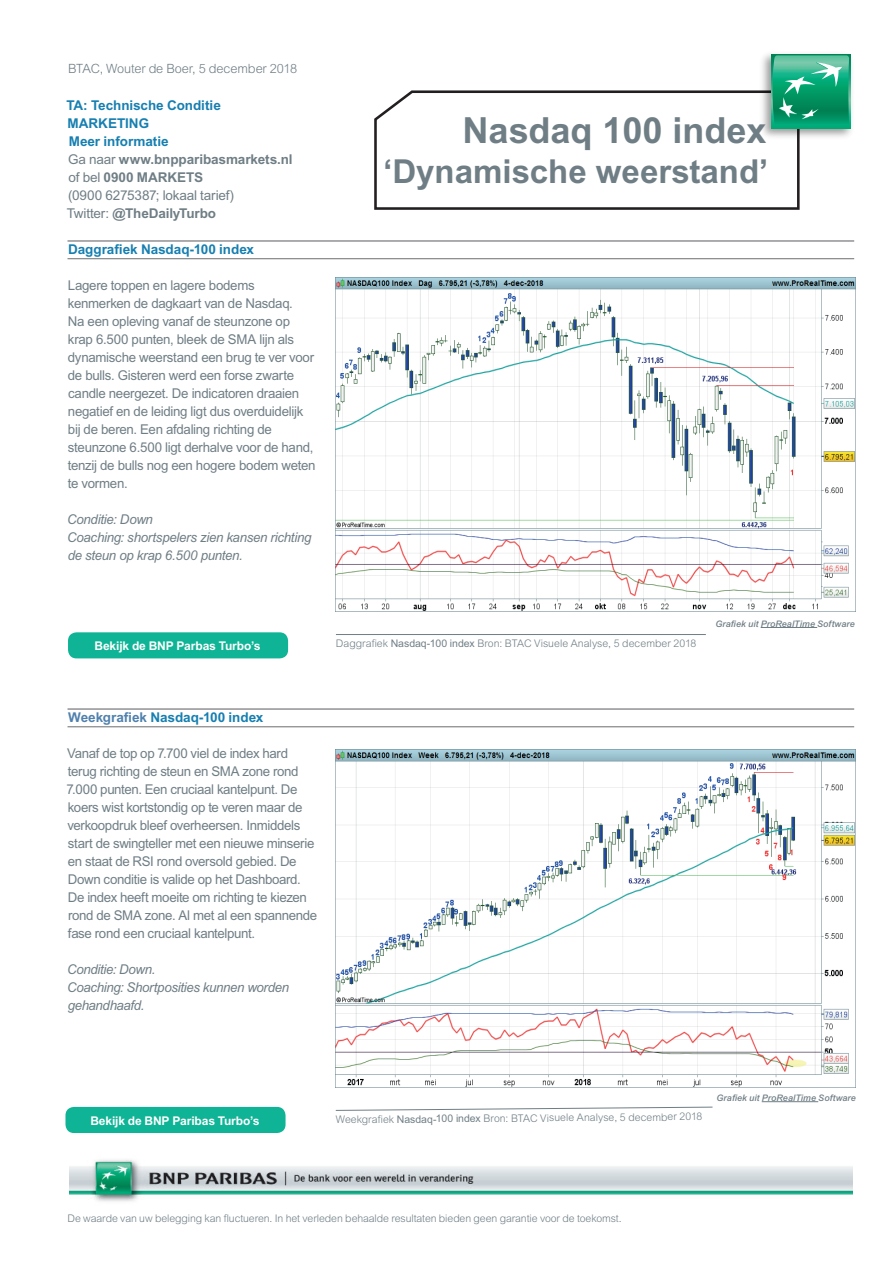
<style>
.page{position:relative;width:893px;height:1263px;background:#fff}
.page>*{position:absolute;margin:0;border:0;box-sizing:border-box;transform-origin:0 0}
.t1{font:700 36px "Arial MT Std";color:#6f7e85}
.t2{font:700 33px "Arial MT Std";color:#6f7e85}
.t3{font:13.5px/18px "Arial MT Std";letter-spacing:-.025em;color:#6f7e85}
.t4{font:italic 13.5px/18px "Arial MT Std";letter-spacing:-.02em;color:#6f7e85}
.t5{font:700 13.5px/18px "Arial MT Std";letter-spacing:-.005em;color:#6f7e85}
.t6{font:700 13.5px/18px "Arial MT Std";letter-spacing:-.005em;color:#167fb1}
.t7{font:300 12.75px "Arial MT Std";letter-spacing:-.01em;color:#6f7e85}
.t8{font:700 12px "Arial MT Std";letter-spacing:-.01em;color:#fff}
.t9{font:300 10.5px "Arial MT Std";letter-spacing:-.01em;color:#6f7e85}
.t10{font:italic 500 9px "Arial MT Std";letter-spacing:.01em;color:#6f7e85}
.s1{color:#167fb1}
.s2{font-weight:400}
.s3{color:#5081ae}
</style>
<div class="page">
<hr style="left:68px;top:240px;width:786px;height:2px;background:#6c6d70">
<hr style="left:68px;top:258px;width:786px;height:1px;background:#6c6d70">
<hr style="left:68px;top:708px;width:786px;height:2px;background:#6c6d70">
<hr style="left:68px;top:726px;width:786px;height:1px;background:#6c6d70">
<img style="left:336px;top:278px;width:519px;height:333px">
<img style="left:336px;top:749px;width:519px;height:338px">
<hr style="left:336px;top:634px;width:370px;height:1px;background:#6f7e85">
<svg style="left:335px;top:1107px;width:378px;height:4px"></svg>
<div style="left:68px;top:632px;width:220px;height:26px;background:#0eb495;border-radius:9px"></div>
<div style="left:65px;top:1107px;width:221px;height:26px;background:#0eb495;border-radius:9px"></div>
<img style="left:70px;top:1159px;width:783px;height:43px">
<svg style="left:374px;top:90px;width:426px;height:120px"></svg>
<img style="left:756px;top:54px;width:96px;height:88px">
<svg style="left:771px;top:54px;width:80px;height:74px"></svg>
<svg style="left:772px;top:55px;width:77px;height:71px;background:#2cab81"></svg>
<hr style="left:761px;top:627px;width:56px;height:1px;background:#6f7e85">
<hr style="left:762px;top:1101px;width:56px;height:1px;background:#6f7e85">
<p class="t7" style="left:68px;top:62px;width:231px">BTAC, Wouter de Boer, 5 december 2018</p>
<p class="t6" style="left:66px;top:96px;width:156px">TA: Technische Conditie<br>MARKETING</p>
<p class="t5" style="left:67px;top:132px;width:227px"><span class="s1">Meer informatie<br></span><span class="s2">Ga naar</span> www.bnpparibasmarkets.nl <span class="s2">of bel</span> 0900 MARKETS<br><span class="s2">(0900 6275387; lokaal tarief)<br>Twitter:</span> @TheDailyTurbo</p>
<p class="t6" style="left:68px;top:240px;width:187px">Daggrafiek Nasdaq-100 index</p>
<p class="t3" style="left:68px;top:276px;width:249px">Lagere toppen en lagere bodems kenmerken de dagkaart van de Nasdaq.<br>Na een opleving vanaf de steunzone op krap 6.500 punten, bleek de SMA lijn als dynamische weerstand een brug te ver voor de bulls. Gisteren werd een forse zwarte candle neergezet. De indicatoren draaien negatief en de leiding ligt dus overduidelijk bij de beren. Een afdaling richting de steunzone 6.500 ligt derhalve voor de hand, tenzij de bulls nog een hogere bodem weten te vormen.</p>
<p class="t4" style="left:67px;top:510px;width:246px">Conditie: Down<br>Coaching: shortspelers zien kansen richting de steun op krap 6.500 punten.</p>
<h1 class="t1" style="left:462px;top:109px;width:306px">Nasdaq 100 index</h1>
<h2 class="t2" style="left:383px;top:152px;width:387px">‘Dynamische weerstand’</h2>
<p class="t8" style="left:95px;top:639px;width:168px">Bekijk de BNP Parbas Turbo’s</p>
<p class="t9" style="left:336px;top:638px;width:362px">Daggrafiek <span class="s2">Nasdaq-100 index</span> Bron: BTAC Visuele Analyse, 5 december 2018</p>
<p class="t10" style="left:715px;top:618px;width:141px">Grafiek uit ProRealTime Software</p>
<p class="t6" style="left:68px;top:708px;width:197px"><span class="s3">Weekgrafiek</span> Nasdaq-100 index</p>
<p class="t3" style="left:66px;top:744px;width:252px">Vanaf de top op 7.700 viel de index hard terug richting de steun en SMA zone rond 7.000 punten. Een cruciaal kantelpunt. De koers wist kortstondig op te veren maar de verkoopdruk bleef overheersen. Inmiddels start de swingteller met een nieuwe minserie en staat de RSI rond oversold gebied. De Down conditie is valide op het Dashboard.<br>De index heeft moeite om richting te kiezen rond de SMA zone. Al met al een spannende fase rond een cruciaal kantelpunt.</p>
<p class="t4" style="left:67px;top:960px;width:224px">Conditie: Down.<br>Coaching: Shortposities kunnen worden gehandhaafd.</p>
<p class="t8" style="left:90px;top:1113px;width:171px">Bekijk de BNP Paribas Turbo’s</p>
<p class="t9" style="left:336px;top:1115px;width:368px;rotate:-1deg">Weekgrafi ek <span class="s2">Nasdaq-100 index</span> Bron: BTAC Visuele Analyse, 5 december 2018</p>
<p class="t10" style="left:716px;top:1092px;width:141px">Grafiek uit ProRealTime Software</p>
<p class="t9" style="left:68px;top:1212px;width:556px">De waarde van uw belegging kan fluctueren. In het verleden behaalde resultaten bieden geen garantie voor de toekomst.</p>
</div>
